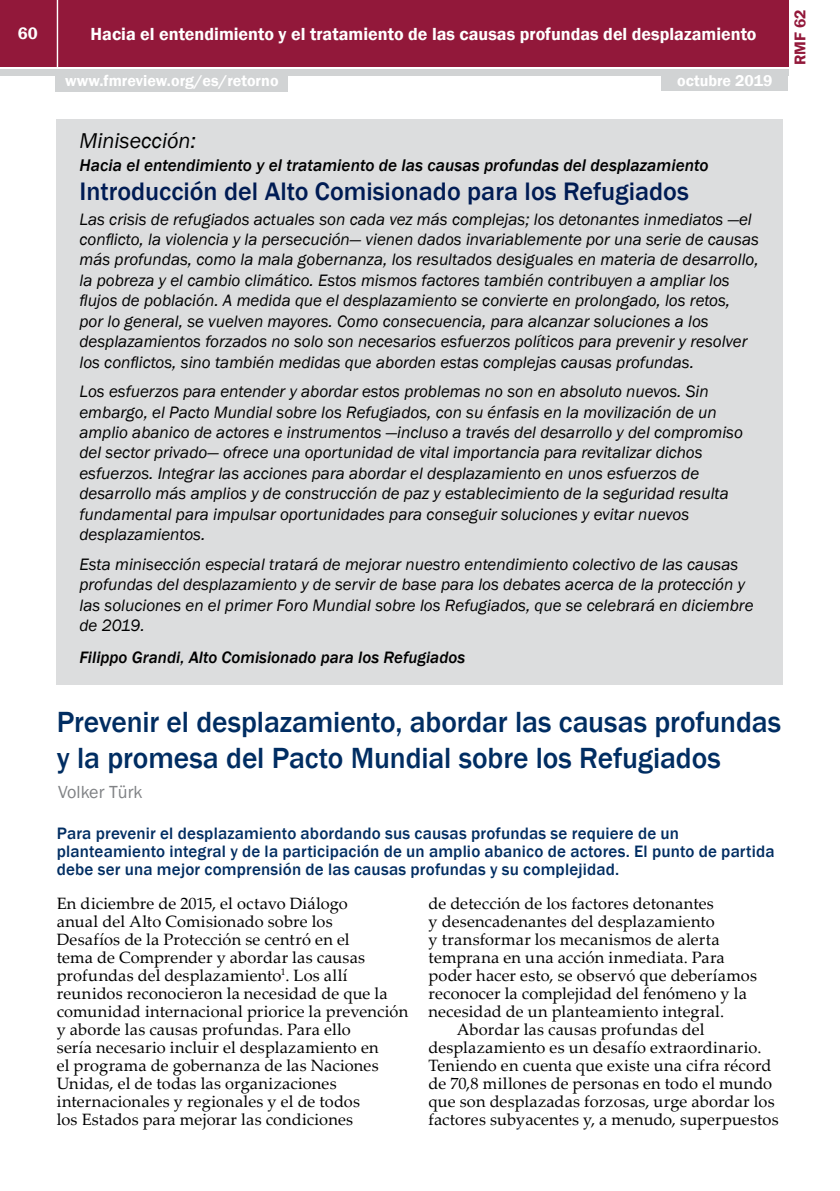
<style>
.page{position:relative;width:840px;height:1191px;background:#fff}
.page>*{position:absolute;margin:0;border:0;box-sizing:border-box;transform-origin:0 0}
.t1{font:500 30px/36px "Franklin Gothic";letter-spacing:-.005em;color:#002d62}
.t2{font:500 26px "Franklin Gothic";color:#001c54}
.t3{font:italic 22px "Franklin Gothic";color:#000}
.t4{font:600 18px "Franklin Gothic";color:#fff}
.t5{font:18px "Franklin Gothic";color:#808285}
.t6{font:italic 500 17.4px "Franklin Gothic";color:#000}
.t7{font:italic 17px/20.4px "Franklin Gothic";color:#000}
.t8{font:500 17px/18px "Franklin Gothic";letter-spacing:.01em;color:#002d62}
.t9{font:italic 500 17px "Franklin Gothic";color:#000}
.t10{font:600 17px "Franklin Gothic";color:#fff}
.t11{font:16.4px/18px "Palatino Linotype";letter-spacing:.01em;color:#000}
.t12{font:600 16px "Franklin Gothic";color:#fff}
.t13{font:600 16px "Franklin Gothic";color:#92183a}
</style>
<div class="page">
<div style="left:0;top:0;width:787px;height:66px;background:#92183a"></div>
<div style="left:0;top:69px;width:787px;height:6px;background:#d1d3d4"></div>
<hr style="left:57px;top:0;width:1px;height:67px;background:#fff">
<div style="left:661px;top:73px;width:126px;height:18px;background:#d1d3d4"></div>
<div style="left:55px;top:74px;width:233px;height:18px;background:#d1d3d4"></div>
<div style="left:57px;top:119px;width:725px;height:565px;background:#dcddde"></div>
<p class="t10" style="left:18px;top:23px;width:21px">60</p>
<p class="t4" style="left:90px;top:23px;width:667px">Hacia el entendimiento y el tratamiento de las causas profundas del desplazamiento</p>
<p class="t12" style="left:65px;top:71px;width:215px">www.fmreview.org/es/retorno</p>
<p class="t12" style="left:677px;top:71px;width:97px">octubre 2019</p>
<p class="t3" style="left:79px;top:127px;width:118px">Minisección:</p>
<p class="t6" style="left:79px;top:155px;width:630px">Hacia el entendimiento y el tratamiento de las causas profundas del desplazamiento</p>
<h2 class="t2" style="left:79px;top:175px;width:610px">Introducción del Alto Comisionado para los Refugiados</h2>
<p class="t7" style="left:79px;top:209px;width:680px">Las crisis de refugiados actuales son cada vez más complejas; los detonantes inmediatos —el conflicto, la violencia y la persecución— vienen dados invariablemente por una serie de causas más profundas, como la mala gobernanza, los resultados desiguales en materia de desarrollo, la pobreza y el cambio climático. Estos mismos factores también contribuyen a ampliar los flujos de población. A medida que el desplazamiento se convierte en prolongado, los retos,<br>por lo general, se vuelven mayores. Como consecuencia, para alcanzar soluciones a los desplazamientos forzados no solo son necesarios esfuerzos políticos para prevenir y resolver los conflictos, sino también medidas que aborden estas complejas causas profundas.</p>
<p class="t7" style="left:79px;top:382px;width:664px">Los esfuerzos para entender y abordar estos problemas no son en absoluto nuevos. Sin embargo, el Pacto Mundial sobre los Refugiados, con su énfasis en la movilización de un amplio abanico de actores e instrumentos —incluso a través del desarrollo y del compromiso del sector privado— ofrece una oportunidad de vital importancia para revitalizar dichos esfuerzos. Integrar las acciones para abordar el desplazamiento en unos esfuerzos de desarrollo más amplios y de construcción de paz y establecimiento de la seguridad resulta fundamental para impulsar oportunidades para conseguir soluciones y evitar nuevos desplazamientos.</p>
<p class="t7" style="left:79px;top:554px;width:675px">Esta minisección especial tratará de mejorar nuestro entendimiento colectivo de las causas profundas del desplazamiento y de servir de base para los debates acerca de la protección y las soluciones en el primer Foro Mundial sobre los Refugiados, que se celebrará en diciembre de 2019.</p>
<p class="t9" style="left:79px;top:646px;width:387px">Filippo Grandi, Alto Comisionado para los Refugiados</p>
<p class="t13" style="left:789px;top:65px;width:57px;rotate:-90deg">RMF 62</p>
<h1 class="t1" style="left:57px;top:704px;width:725px">Prevenir el desplazamiento, abordar las causas profundas y la promesa del Pacto Mundial sobre los Refugiados</h1>
<p class="t5" style="left:58px;top:780px;width:86px">Volker Türk</p>
<p class="t8" style="left:57px;top:824px;width:719px">Para prevenir el desplazamiento abordando sus causas profundas se requiere de un planteamiento integral y de la participación de un amplio abanico de actores. El punto de partida debe ser una mejor comprensión de las causas profundas y su complejidad.</p>
<p class="t11" style="left:57px;top:893px;width:353px">En diciembre de 2015, el octavo Diálogo<br>anual del Alto Comisionado sobre los<br>Desafíos de la Protección se centró en el<br>tema de Comprender y abordar las causas profundas del desplazamiento<sup>1</sup>. Los allí reunidos reconocieron la necesidad de que la comunidad internacional priorice la prevención y aborde las causas profundas. Para ello<br>sería necesario incluir el desplazamiento en<br>el programa de gobernanza de las Naciones Unidas, el de todas las organizaciones internacionales y regionales y el de todos<br>los Estados para mejorar las condiciones</p>
<p class="t11" style="left:428px;top:893px;width:287px">de detección de los factores detonantes</p>
<p class="t11" style="left:428px;top:911px;width:287px">y desencadenantes del desplazamiento</p>
<p class="t11" style="left:428px;top:929px;width:292px">y transformar los mecanismos de alerta</p>
<p class="t11" style="left:428px;top:947px;width:297px">temprana en una acción inmediata. Para</p>
<p class="t11" style="left:428px;top:965px;width:330px">poder hacer esto, se observó que deberíamos</p>
<p class="t11" style="left:428px;top:983px;width:320px">reconocer la complejidad del fenómeno y la</p>
<p class="t11" style="left:428px;top:1001px;width:297px">necesidad de un planteamiento integral.</p>
<p class="t11" style="left:456px;top:1019px;width:249px">Abordar las causas profundas del</p>
<p class="t11" style="left:428px;top:1037px;width:334px">desplazamiento es un desafío extraordinario.</p>
<p class="t11" style="left:428px;top:1055px;width:344px">Teniendo en cuenta que existe una cifra récord</p>
<p class="t11" style="left:428px;top:1073px;width:345px">de 70,8 millones de personas en todo el mundo</p>
<p class="t11" style="left:428px;top:1091px;width:347px">que son desplazadas forzosas, urge abordar los</p>
<p class="t11" style="left:428px;top:1109px;width:351px">factores subyacentes y, a menudo, superpuestos</p>
</div>
